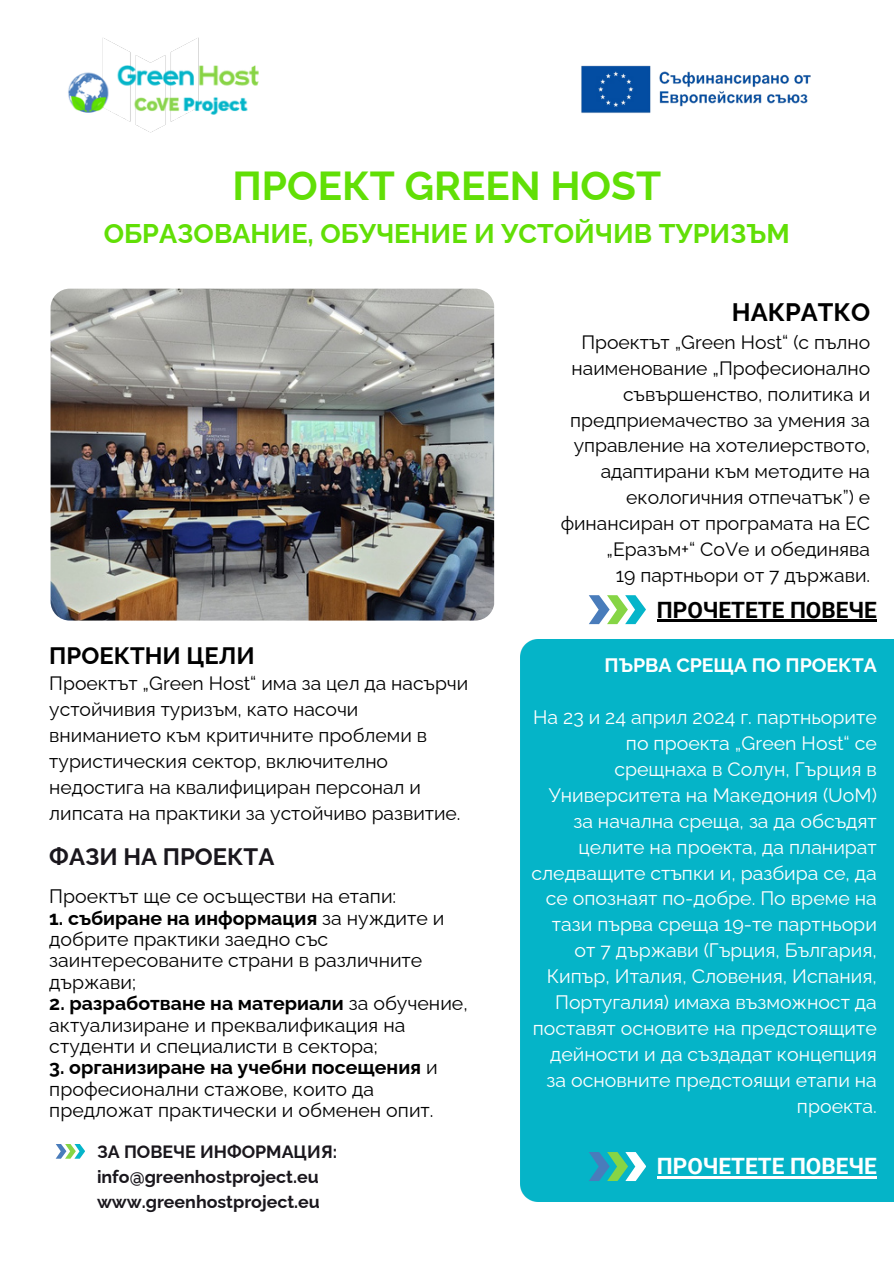
<style>
.page{position:relative;width:894px;height:1264px;background:#fff}
.page>*{position:absolute;margin:0;border:0;box-sizing:border-box;transform-origin:0 0}
.t1{font:700 40.5px "Raleway";color:#61df06}
.t2{font:700 27px "Raleway";color:#61df06}
.t3{font:700 25.35px "Raleway";color:#000}
.t4{font:700 23.85px "Raleway";color:#1a171d}
.t5{font:700 23.85px "Raleway";color:#000}
.t6{font:700 22.5px "Roboto";color:#000}
.t7{font:700 22.5px "Roboto";color:#fff}
.t8{font:19.5px/25.8px "Raleway";color:#fff;text-align:right}
.t9{font:19.5px/21.3px "Raleway";color:#000}
.t10{font:700 19.5px "Raleway";color:#fff}
.t11{font:19.35px/25.8px "Raleway";color:#000;text-align:right}
.t12{font:700 17.85px/24.8px "Raleway";color:#1a171d}
.s1{font-weight:700}
</style>
<div class="page">
<div style="left:520px;top:639px;width:373px;height:561px;background:#05b4c8"></div>
<img style="left:51px;top:289px;width:443px;height:331px">
<img style="left:50px;top:37px;width:422px;height:355px">
<svg style="left:56px;top:1144px;width:29px;height:14px"></svg>
<img style="left:581px;top:65px;width:230px;height:48px">
<svg style="left:588px;top:1151px;width:58px;height:29px"></svg>
<svg style="left:589px;top:595px;width:56px;height:29px"></svg>
<hr style="left:656px;top:620px;width:220px;height:2px;background:#000">
<hr style="left:656px;top:1176px;width:220px;height:2px;background:#fff">
<h3 class="t1" style="left:232px;top:162px;width:430px">ПРОЕКТ GREEN HOST</h3>
<h3 class="t2" style="left:104px;top:217px;width:687px">ОБРАЗОВАНИЕ, ОБУЧЕНИЕ И УСТОЙЧИВ ТУРИЗЪМ</h3>
<p class="t3" style="left:731px;top:297px;width:140px">НАКРАТКО</p>
<p class="t11" style="left:560px;top:329px;width:311px">Проектът „Green Host“ (с пълно наименование „Професионално съвършенство, политика и предприемачество за умения за управление на хотелиерството, адаптирани към методите на екологичния отпечатък”) е финансиран от програмата на ЕС „Еразъм+“ CoVe и обединява</p>
<p class="t11" style="left:615px;top:562px;width:256px">19 партньори от 7 държави.</p>
<h2 class="t5" style="left:49px;top:642px;width:207px">ПРОЕКТНИ ЦЕЛИ</h2>
<p class="t11" style="left:49px;top:670px;width:420px;text-align:left">Проектът „Green Host“ има за цел да насърчи устойчивия туризъм, като насочи вниманието към критичните проблеми в туристическия сектор, включително недостига на квалифициран персонал и липсата на практики за устойчиво развитие.</p>
<p class="t4" style="left:49px;top:842px;width:226px">ФАЗИ НА ПРОЕКТА</p>
<p class="t9" style="left:49px;top:885px;width:348px">Проектът ще се осъществи на етапи:</p>
<p class="t9" style="left:49px;top:907px;width:396px"><span class="s1">1. събиране на информация</span> за нуждите и добрите практики заедно със заинтересованите страни в различните държави;</p>
<h2 class="t9" style="left:49px;top:992px;width:420px"><span class="s1">2. разработване на материали</span> за обучение, актуализиране и преквалификация на студенти и специалисти в сектора;</h2>
<p class="t9" style="left:49px;top:1056px;width:390px"><span class="s1">3. организиране на учебни посещения</span> и професионални стажове, които да предложат практически и обменен опит.</p>
<p class="t12" style="left:97px;top:1139px;width:241px">ЗА ПОВЕЧЕ ИНФОРМАЦИЯ: info@greenhostproject.eu www.greenhostproject.eu</p>
<p class="t6" style="left:656px;top:596px;width:221px">ПРОЧЕТЕТЕ ПОВЕЧЕ</p>
<h2 class="t10" style="left:604px;top:654px;width:274px">ПЪРВА СРЕЩА ПО ПРОЕКТА</h2>
<p class="t8" style="left:531px;top:704px;width:347px">На 23 и 24 април 2024 г. партньорите по проекта „Green Host“ се срещнаха в Солун, Гърция в<br>Университета на Македония (UoM) за начална среща, за да обсъдят целите на проекта, да планират следващите стъпки и, разбира се, да се опознаят по-добре. По време на тази първа среща 19-те партньори от 7 държави (Гърция, България,<br>Кипър, Италия, Словения, Испания,<br>Португалия) имаха възможност да поставят основите на предстоящите дейности и да създадат концепция за основните предстоящи етапи на проекта.</p>
<p class="t7" style="left:656px;top:1153px;width:221px">ПРОЧЕТЕТЕ ПОВЕЧЕ</p>
</div>
